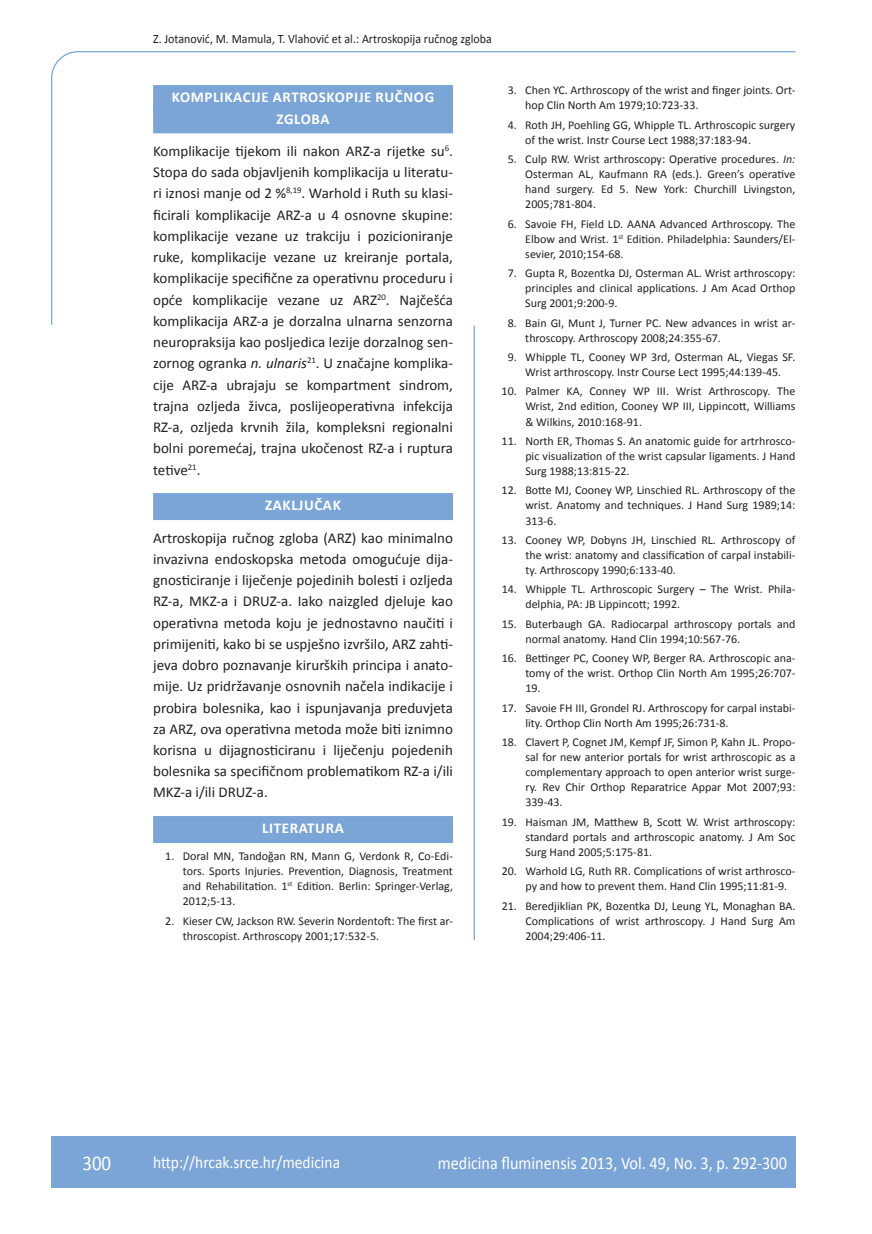
<style>
.page{position:relative;width:872px;height:1234px;background:#fff}
.page>*{position:absolute;margin:0;border:0;box-sizing:border-box;transform-origin:0 0}
.t1{font:21px "Calibri";color:#fff;scale:.9 1}
.t2{font:18px "Calibri";color:#fff;scale:.9 1}
.t3{font:17.25px "Calibri";color:#fff;scale:.9 1}
.t4{font:15px/21.3px "Calibri";color:#231f20;text-align:justify}
.t5{font:700 15px/21.3px "Calibri";letter-spacing:.04em;color:#fff;text-align:center}
.t6{font:12.75px "Calibri";color:#231f20;scale:.94 1}
.t7{font:12px/15px "Calibri";color:#231f20;text-align:justify}
.s1{font-style:italic}
</style>
<div class="page">
<svg style="left:51px;top:51px;width:745px;height:274px"></svg>
<hr style="left:473px;top:325px;width:2px;height:614px;background:#7ca5d7">
<div style="left:51px;top:1135px;width:744px;height:51px;background:#7ca5d7"></div>
<div style="left:153px;top:85px;width:300px;height:27px;background:#7ca5d7"></div>
<div style="left:153px;top:106px;width:300px;height:27px;background:#7ca5d7"></div>
<div style="left:153px;top:493px;width:300px;height:27px;background:#7ca5d7"></div>
<div style="left:153px;top:815px;width:300px;height:27px;background:#7ca5d7"></div>
<p class="t6" style="left:153px;top:30px;width:362px">Z. Jotanović, M. Mamula, T. Vlahović et al.: Artroskopija ručnog zgloba</p>
<p class="t5" style="left:172px;top:86px;width:264px">KOMPLIKACIJE ARTROSKOPIJE RUČNOG<br>ZGLOBA</p>
<p class="t4" style="left:153px;top:139px;width:301px">Komplikacije tijekom ili nakon ARZ-a rijetke su<sup>6</sup>.<br>Stopa do sada objavljenih komplikacija u literatu&shy;ri iznosi manje od 2 %<sup>8,19</sup>. Warhold i Ruth su klasi&shy;ficirali komplikacije ARZ-a u 4 osnovne skupine: komplikacije vezane uz trakciju i pozicioniranje ruke, komplikacije vezane uz kreiranje portala, komplikacije specifične za operativnu proceduru i opće komplikacije vezane uz ARZ<sup>20</sup>. Najčešća komplikacija ARZ-a je dorzalna ulnarna senzorna neuropraksija kao posljedica lezije dorzalnog sen&shy;zornog ogranka <span class="s1">n. ulnaris</span><sup>21</sup>. U značajne komplika&shy;cije ARZ-a ubrajaju se kompartment sindrom, trajna ozljeda živca, poslijeoperativna infekcija RZ-a, ozljeda krvnih žila, kompleksni regionalni bolni poremećaj, trajna ukočenost RZ-a i ruptura tetive<sup>21</sup>.</p>
<p class="t5" style="left:265px;top:494px;width:77px">ZAKLJUČAK</p>
<p class="t4" style="left:153px;top:526px;width:301px">Artroskopija ručnog zgloba (ARZ) kao minimalno invazivna endoskopska metoda omogućuje dija&shy;gnosticiranje i liječenje pojedinih bolesti i ozljeda RZ-a, MKZ-a i DRUZ-a. Iako naizgled djeluje kao operativna metoda koju je jednostavno naučiti i primijeniti, kako bi se uspješno izvršilo, ARZ zahti&shy;jeva dobro poznavanje kirurških principa i anato&shy;mije. Uz pridržavanje osnovnih načela indikacije i probira bolesnika, kao i ispunjavanja preduvjeta za ARZ, ova operativna metoda može biti iznimno korisna u dijagnosticiranu i liječenju pojedenih bolesnika sa specifičnom problematikom RZ-a i/ili MKZ-a i/ili DRUZ-a.</p>
<p class="t5" style="left:262px;top:816px;width:83px">LITERATURA</p>
<p class="t7" style="left:183px;top:847px;width:272px;text-indent:-18px">1. Doral MN, Tandoğan RN, Mann G, Verdonk R, Co-Edi&shy;tors. Sports Injuries. Prevention, Diagnosis, Treatment and Rehabilitation. 1<sup>st</sup> Edition. Berlin: Springer-Verlag, 2012;5-13.</p>
<p class="t7" style="left:183px;top:912px;width:272px;text-indent:-18px">2. Kieser CW, Jackson RW. Severin Nordentoft: The first ar&shy;throscopist. Arthroscopy 2001;17:532-5.</p>
<p class="t7" style="left:525px;top:82px;width:271px;text-indent:-18px">3. Chen YC. Arthroscopy of the wrist and finger joints. Ort&shy;hop Clin North Am 1979;10:723-33.</p>
<p class="t7" style="left:525px;top:116px;width:271px;text-indent:-18px">4. Roth JH, Poehling GG, Whipple TL. Arthroscopic surgery of the wrist. Instr Course Lect 1988;37:183-94.</p>
<p class="t7" style="left:525px;top:151px;width:271px;text-indent:-18px">5. Culp RW. Wrist arthroscopy: Operative procedures. <span class="s1">In:<br></span>Osterman AL, Kaufmann RA (eds.). Green’s operative hand surgery. Ed 5. New York: Churchill Livingston, 2005;781-804.</p>
<p class="t7" style="left:525px;top:215px;width:271px;text-indent:-18px">6. Savoie FH, Field LD. AANA Advanced Arthroscopy. The Elbow and Wrist. 1<sup>st</sup> Edition. Philadelphia: Saunders/El&shy;sevier, 2010;154-68.</p>
<p class="t7" style="left:525px;top:265px;width:271px;text-indent:-18px">7. Gupta R, Bozentka DJ, Osterman AL. Wrist arthroscopy: principles and clinical applications. J Am Acad Orthop Surg 2001;9:200-9.</p>
<p class="t7" style="left:525px;top:314px;width:271px;text-indent:-18px">8. Bain GI, Munt J, Turner PC. New advances in wrist ar&shy;throscopy. Arthroscopy 2008;24:355-67.</p>
<p class="t7" style="left:507px;top:349px;width:289px;text-align:center">9. Whipple TL, Cooney WP 3rd, Osterman AL, Viegas SF.<br>Wrist arthroscopy. Instr Course Lect 1995;44:139-45.</p>
<p class="t7" style="left:525px;top:383px;width:271px;text-indent:-24px">10. Palmer KA, Conney WP III. Wrist Arthroscopy. The Wrist, 2nd edition, Cooney WP III, Lippincott, Williams &amp; Wilkins, 2010:168-91.</p>
<p class="t7" style="left:525px;top:433px;width:271px;text-indent:-24px">11. North ER, Thomas S. An anatomic guide for artrhrosco&shy;pic visualization of the wrist capsular ligaments. J Hand Surg 1988;13:815-22.</p>
<p class="t7" style="left:525px;top:482px;width:272px;text-indent:-24px">12. Botte MJ, Cooney WP, Linschied RL. Arthroscopy of the wrist. Anatomy and techniques. J Hand Surg 1989;14:<br>313-6.</p>
<p class="t7" style="left:525px;top:531px;width:271px;text-indent:-24px">13. Cooney WP, Dobyns JH, Linschied RL. Arthroscopy of the wrist: anatomy and classification of carpal instabili&shy;ty. Arthroscopy 1990;6:133-40.</p>
<p class="t7" style="left:525px;top:581px;width:271px;text-indent:-24px">14. Whipple TL. Arthroscopic Surgery – The Wrist. Phila&shy;delphia, PA: JB Lippincott; 1992.</p>
<p class="t7" style="left:525px;top:615px;width:271px;text-indent:-24px">15. Buterbaugh GA. Radiocarpal arthroscopy portals and normal anatomy. Hand Clin 1994;10:567-76.</p>
<p class="t7" style="left:525px;top:650px;width:272px;text-indent:-24px">16. Bettinger PC, Cooney WP, Berger RA. Arthroscopic ana&shy;tomy of the wrist. Orthop Clin North Am 1995;26:707- 19.</p>
<p class="t7" style="left:525px;top:699px;width:271px;text-indent:-24px">17. Savoie FH III, Grondel RJ. Arthroscopy for carpal instabi&shy;lity. Orthop Clin North Am 1995;26:731-8.</p>
<p class="t7" style="left:525px;top:734px;width:272px;text-indent:-24px">18. Clavert P, Cognet JM, Kempf JF, Simon P, Kahn JL. Propo&shy;sal for new anterior portals for wrist arthroscopic as a complementary approach to open anterior wrist surge&shy;ry. Rev Chir Orthop Reparatrice Appar Mot 2007;93:<br>339-43.</p>
<p class="t7" style="left:525px;top:813px;width:271px;text-indent:-24px">19. Haisman JM, Matthew B, Scott W. Wrist arthroscopy: standard portals and arthroscopic anatomy. J Am Soc Surg Hand 2005;5:175-81.</p>
<p class="t7" style="left:525px;top:863px;width:271px;text-indent:-24px">20. Warhold LG, Ruth RR. Complications of wrist arthrosco&shy;py and how to prevent them. Hand Clin 1995;11:81-9.</p>
<p class="t7" style="left:525px;top:897px;width:271px;text-indent:-24px">21. Beredjiklian PK, Bozentka DJ, Leung YL, Monaghan BA.<br>Complications of wrist arthroscopy. J Hand Surg Am 2004;29:406-11.</p>
<h1 class="t1" style="left:82px;top:1149px;width:33px">300</h1>
<h3 class="t3" style="left:153px;top:1150px;width:209px">http://hrcak.srce.hr/medicina</h3>
<h2 class="t2" style="left:438px;top:1151px;width:389px">medicina fluminensis 2013, Vol. 49, No. 3, p. 292-300</h2>
</div>
